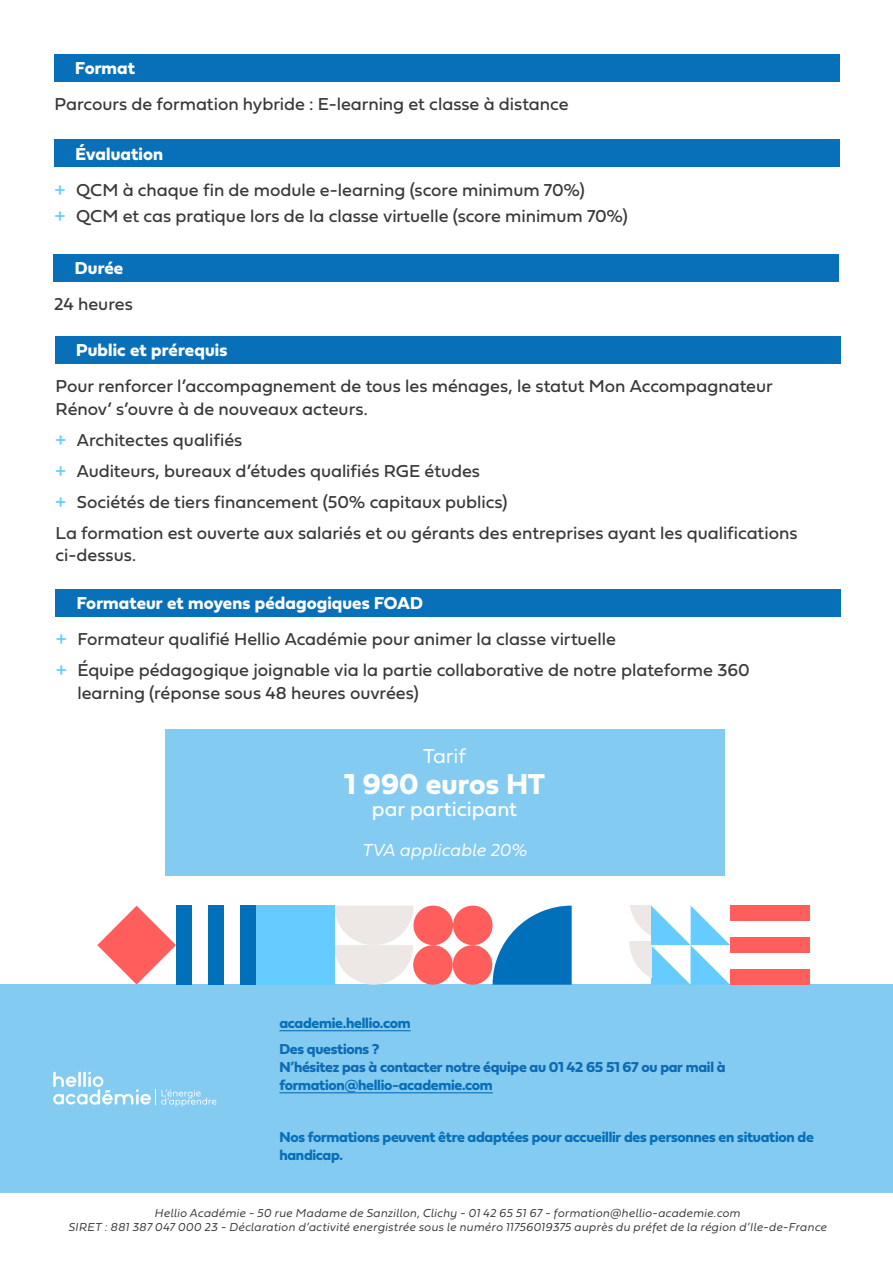
<style>
.page{position:relative;width:893px;height:1263px;background:#fff}
.page>*{position:absolute;margin:0;border:0;box-sizing:border-box;transform-origin:0 0}
.t1{font:30px "Fieldwork Geo Bold";color:#fff}
.t2{font:21px "Fieldwork Geo Regular";letter-spacing:-.005em;color:#fff}
.t3{font:21px "Fieldwork Geo Light";letter-spacing:-.01em;color:#fff}
.t4{font:18px/31px "Fieldwork Geo Regular";color:#3a3938}
.t5{font:18px "Fieldwork Geo Bold";letter-spacing:.005em;color:#fff}
.t6{font:italic 300 18px "Fieldwork";letter-spacing:-.01em;color:#fff}
.t7{font:15px/18px "Fieldwork Geo Bold";letter-spacing:-.02em;color:#0870b8}
.t8{font:15px/18px "Fieldwork Geo Bold";letter-spacing:-.02em;color:#0d6bb4}
.t9{font:italic 300 12px/14.4px "Fieldwork";letter-spacing:.01em;color:#3a3a39;text-align:center}
.s1{color:#6cf}
</style>
<div class="page">
<div style="left:0;top:985px;width:893px;height:208px;background:#84cbf1"></div>
<div style="left:165px;top:729px;width:559px;height:146px;background:#84cbf1"></div>
<hr style="left:279px;top:1030px;width:132px;height:1px;background:#0870b8">
<hr style="left:279px;top:1092px;width:214px;height:1px;background:#0870b8">
<div style="left:54px;top:54px;width:785px;height:28px;background:#0870b8"></div>
<div style="left:54px;top:140px;width:785px;height:27px;background:#0870b8"></div>
<div style="left:54px;top:254px;width:785px;height:28px;background:#0870b8"></div>
<div style="left:56px;top:589px;width:785px;height:28px;background:#0870b8"></div>
<div style="left:55px;top:336px;width:785px;height:28px;background:#0870b8"></div>
<div style="left:730px;top:905px;width:79px;height:16px;background:#ff5e5c"></div>
<div style="left:730px;top:969px;width:79px;height:16px;background:#ff5e5c"></div>
<div style="left:413px;top:945px;width:40px;height:40px;background:#ff5e5c;border-radius:50%"></div>
<div style="left:453px;top:945px;width:39px;height:40px;background:#ff5e5c;border-radius:50%"></div>
<div style="left:730px;top:937px;width:79px;height:16px;background:#ff5e5c"></div>
<svg style="left:629px;top:905px;width:101px;height:80px"></svg>
<svg style="left:493px;top:905px;width:79px;height:80px"></svg>
<svg style="left:334px;top:905px;width:79px;height:80px"></svg>
<div style="left:413px;top:905px;width:40px;height:40px;background:#ff5e5c;border-radius:50%"></div>
<div style="left:453px;top:905px;width:40px;height:40px;background:#ff5e5c;border-radius:50%"></div>
<div style="left:255px;top:905px;width:79px;height:80px;background:#6cf"></div>
<div style="left:240px;top:905px;width:15px;height:80px;background:#0070ba"></div>
<div style="left:208px;top:905px;width:16px;height:80px;background:#0070ba"></div>
<div style="left:177px;top:905px;width:15px;height:80px;background:#0070ba"></div>
<svg style="left:97px;top:906px;width:79px;height:78px"></svg>
<svg style="left:53px;top:1072px;width:164px;height:34px"></svg>
<p class="t5" style="left:75px;top:54px;width:61px">Format</p>
<p class="t4" style="left:55px;top:88px;width:516px">Parcours de formation hybride : E-learning et classe à distance</p>
<p class="t5" style="left:76px;top:140px;width:89px">Évaluation</p>
<p class="t4" style="left:55px;top:176px;width:574px;line-height:26.7px"><span class="s1">+</span> QCM à chaque fin de module e-learning (score minimum 70%)<br><span class="s1">+</span> QCM et cas pratique lors de la classe virtuelle (score minimum 70%)</p>
<p class="t5" style="left:75px;top:254px;width:50px">Durée</p>
<p class="t4" style="left:54px;top:288px;width:80px">24 heures</p>
<p class="t5" style="left:76px;top:336px;width:153px">Public et prérequis</p>
<p class="t4" style="left:56px;top:374px;width:719px;line-height:22.5px">Pour renforcer l’accompagnement de tous les ménages, le statut Mon Accompagnateur<br>Rénov’ s’ouvre à de nouveaux acteurs.</p>
<p class="t4" style="left:56px;top:424px;width:743px"><span class="s1">+</span> Architectes qualifiés<br><span class="s1">+</span> Auditeurs, bureaux d’études qualifiés RGE études<br><span class="s1">+</span> Sociétés de tiers financement (50% capitaux publics)<br>La formation est ouverte aux salariés et ou gérants des entreprises ayant les qualifications</p>
<p class="t4" style="left:56px;top:539px;width:82px">ci-dessus.</p>
<p class="t5" style="left:77px;top:589px;width:348px">Formateur et moyens pédagogiques FOAD</p>
<p class="t4" style="left:56px;top:623px;width:695px"><span class="s1">+</span> Formateur qualifié Hellio Académie pour animer la classe virtuelle<br><span class="s1">+</span> Équipe pédagogique joignable via la partie collaborative de notre plateforme 360</p>
<p class="t4" style="left:77px;top:676px;width:343px">learning (réponse sous 48 heures ouvrées)</p>
<p class="t3" style="left:423px;top:739px;width:44px">Tarif</p>
<h1 class="t1" style="left:344px;top:760px;width:203px">1 990 euros HT</h1>
<p class="t2" style="left:372px;top:793px;width:147px">par participant</p>
<p class="t6" style="left:362px;top:836px;width:166px">TVA applicable 20%</p>
<p class="t7" style="left:279px;top:1013px;width:133px">academie.hellio.com</p>
<p class="t8" style="left:279px;top:1040px;width:448px">Des questions ?<br>N’hésitez pas à contacter notre équipe au 01 42 65 51 67 ou par mail à</p>
<p class="t7" style="left:279px;top:1076px;width:215px">formation@hellio-academie.com</p>
<p class="t7" style="left:279px;top:1128px;width:536px">Nos formations peuvent être adaptées pour accueillir des personnes en situation de handicap.</p>
<p class="t9" style="left:68px;top:1205px;width:760px">Hellio Académie - 50 rue Madame de Sanzillon, Clichy - 01 42 65 51 67 - formation@hellio-academie.com<br>SIRET : 881 387 047 000 23 - Déclaration d’activité energistrée sous le numéro 11756019375 auprès du préfet de la région d’Ile-de-France</p>
</div>
